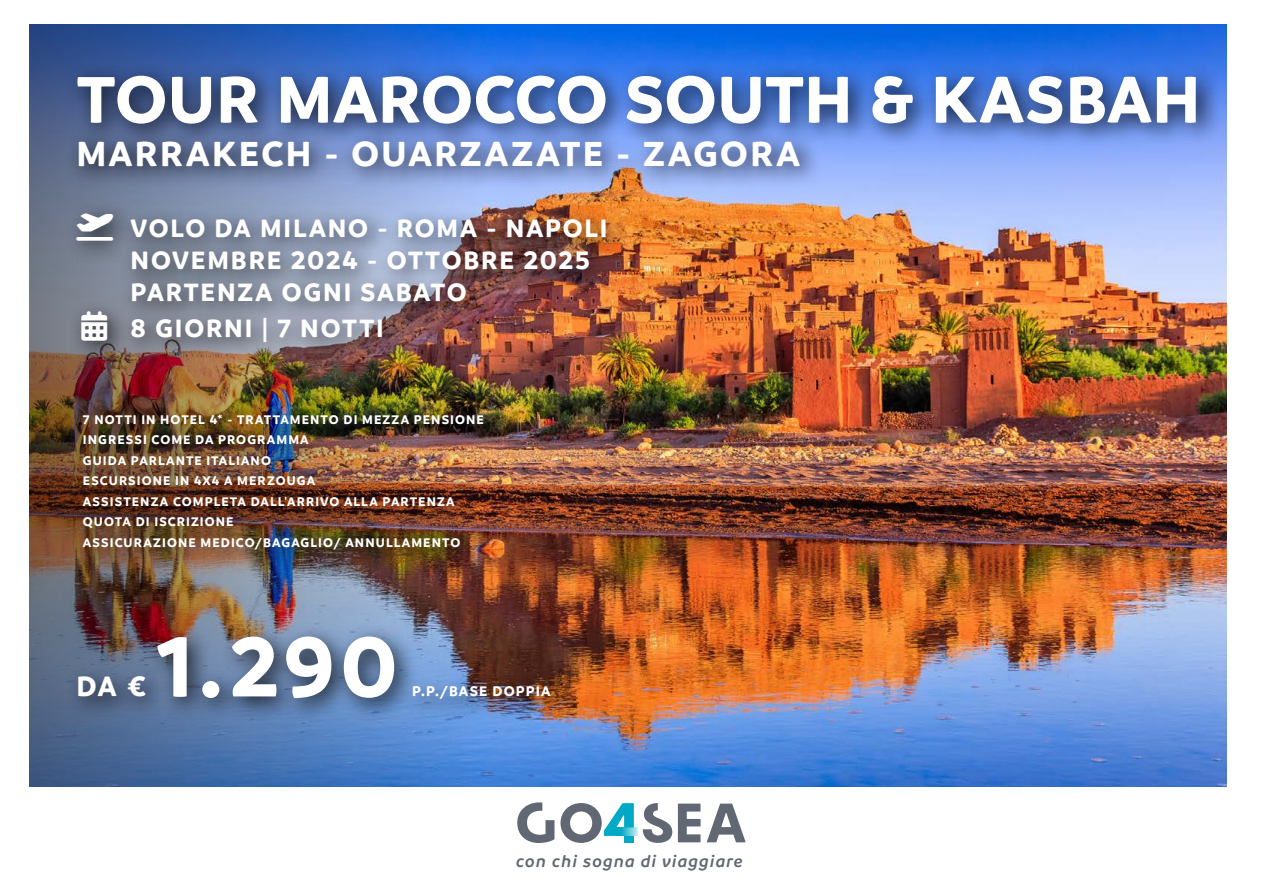
<style>
.page{position:relative;width:1263px;height:893px;background:#fff}
.page>*{position:absolute;margin:0;border:0;box-sizing:border-box;transform-origin:0 0}
.t1{font:700 90px "Branding";color:#fff}
.t2{font:700 70.5px "Branding";letter-spacing:.01em;color:#fff}
.t3{font:700 37.5px "Branding";letter-spacing:.065em;color:#fff}
.t4{font:700 30px "Branding";color:#fff}
.t5{font:700 27px/32.4px "Branding";letter-spacing:.065em;color:#fff}
.t6{font:italic 600 18px "Branding";letter-spacing:.065em;color:#616773}
.t7{font:700 15px "Branding";letter-spacing:.075em;color:#fff}
.t8{font:700 13.5px/20.5px "Branding";letter-spacing:.08em;color:#fff}
</style>
<div class="page">
<img style="left:528px;top:24px;width:699px;height:763px">
<img style="left:30px;top:24px;width:498px;height:763px">
<div style="left:65px;top:625px;width:508px;height:98px;background:#000;opacity:.75"></div>
<div style="left:65px;top:63px;width:1156px;height:302px;background:#000;opacity:.75"></div>
<div style="left:71px;top:402px;width:436px;height:171px;background:#000;opacity:.75"></div>
<svg style="left:707px;top:804px;width:39px;height:38px"></svg>
<svg style="left:643px;top:803px;width:29px;height:40px"></svg>
<svg style="left:678px;top:804px;width:22px;height:38px"></svg>
<svg style="left:517px;top:802px;width:37px;height:41px"></svg>
<svg style="left:560px;top:803px;width:74px;height:40px"></svg>
<svg style="left:616px;top:827px;width:22px;height:9px"></svg>
<svg style="left:77px;top:213px;width:37px;height:27px"></svg>
<h2 class="t2" style="left:77px;top:59px;width:1125px">TOUR MAROCCO SOUTH &amp; KASBAH</h2>
<h3 class="t3" style="left:77px;top:132px;width:725px">MARRAKECH - OUARZAZATE - ZAGORA</h3>
<h3 class="t5" style="left:131px;top:212px;width:478px">VOLO DA MILANO - ROMA - NAPOLI<br>NOVEMBRE 2024 - OTTOBRE 2025<br>PARTENZA OGNI SABATO</h3>
<h3 class="t5" style="left:81px;top:312px;width:304px">▲ 8 GIORNI | 7 NOTTI</h3>
<p class="t8" style="left:83px;top:409px;width:402px">7 NOTTI IN HOTEL 4* - TRATTAMENTO DI MEZZA PENSIONE INGRESSI COME DA PROGRAMMA<br>GUIDA PARLANTE ITALIANO<br>ESCURSIONE IN 4X4 A MERZOUGA<br>ASSISTENZA COMPLETA DALL'ARRIVO ALLA PARTENZA QUOTA DI ISCRIZIONE<br>ASSICURAZIONE MEDICO/BAGAGLIO/ ANNULLAMENTO</p>
<h3 class="t4" style="left:77px;top:669px;width:71px">DA €</h3>
<h1 class="t1" style="left:157px;top:615px;width:242px">1.290</h1>
<p class="t7" style="left:412px;top:683px;width:140px">P.P./BASE DOPPIA</p>
<h3 class="t6" style="left:516px;top:851px;width:228px">con chi sogna di viaggiare</h3>
</div>
